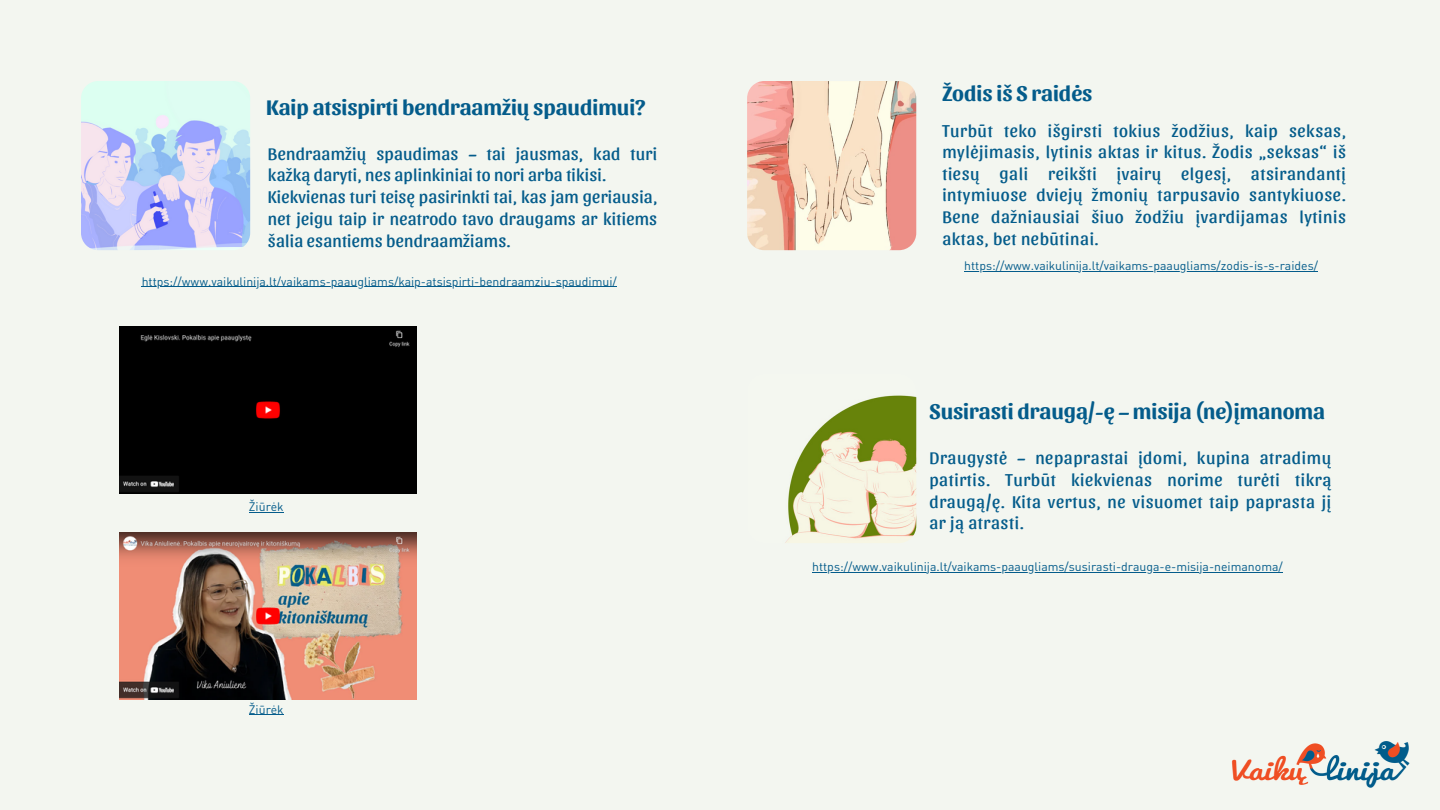
<style>
.page{position:relative;width:1440px;height:810px;background:#f3f6f0}
.page>*{position:absolute;margin:0;border:0;box-sizing:border-box;transform-origin:0 0}
.t1{font:700 21.9px "Sansita";color:#045c8b}
.t2{font:17.7px/21.6px "Sansita";letter-spacing:.015em;color:#045c8b;text-align:justify}
.t3{font:12.2px "DIN Round Pro";color:#045c8b}
</style>
<div class="page">
<img style="left:81px;top:81px;width:169px;height:169px">
<img style="left:785px;top:395px;width:131px;height:148px">
<img style="left:1231px;top:741px;width:179px;height:47px">
<img style="left:747px;top:81px;width:169px;height:169px">
<div style="left:119px;top:327px;width:298px;height:167px;background:#000"></div>
<img style="left:119px;top:532px;width:298px;height:167px">
<hr style="left:142px;top:286px;width:475px;height:1px;background:#045c8b">
<hr style="left:812px;top:572px;width:471px;height:1px;background:#045c8b">
<hr style="left:964px;top:271px;width:354px;height:1px;background:#045c8b">
<hr style="left:249px;top:512px;width:35px;height:1px;background:#045c8b">
<hr style="left:249px;top:714px;width:35px;height:1px;background:#045c8b">
<p class="t1" style="left:266px;top:93px;width:381px">Kaip atsispirti bendraamžių spaudimui?</p>
<p class="t2" style="left:268px;top:141px;width:391px;text-align:left">Bendraamžių spaudimas – tai jausmas, kad turi kažką daryti, nes aplinkiniai to nori arba tikisi.<br>Kiekvienas turi teisę pasirinkti tai, kas jam geriausia, net jeigu taip ir neatrodo tavo draugams ar kitiems šalia esantiems bendraamžiams.</p>
<p class="t3" style="left:142px;top:273px;width:477px">https://www.vaikulinija.lt/vaikams-paaugliams/kaip-atsispirti-bendraamziu-spaudimui/</p>
<p class="t3" style="left:249px;top:499px;width:36px">Žiūrėk</p>
<p class="t3" style="left:249px;top:701px;width:36px">Žiūrėk</p>
<p class="t1" style="left:942px;top:78px;width:152px">Žodis iš S raidės</p>
<h1 class="t2" style="left:942px;top:118px;width:405px">Turbūt teko išgirsti tokius žodžius, kaip seksas, mylėjimasis, lytinis aktas ir kitus. Žodis „seksas“ iš tiesų gali reikšti įvairų elgesį, atsirandantį intymiuose dviejų žmonių tarpusavio santykiuose.<br>Bene dažniausiai šiuo žodžiu įvardijamas lytinis aktas, bet nebūtinai.</h1>
<h2 class="t3" style="left:964px;top:258px;width:355px">https://www.vaikulinija.lt/vaikams-paaugliams/zodis-is-s-raides/</h2>
<h1 class="t1" style="left:929px;top:397px;width:397px">Susirasti draugą/-ę – misija (ne)įmanoma</h1>
<h2 class="t2" style="left:929px;top:446px;width:403px">Draugystė – nepaprastai įdomi, kupina atradimų patirtis. Turbūt kiekvienas norime turėti tikrą draugą/ę. Kita vertus, ne visuomet taip paprasta jį ar ją atrasti.</h2>
<p class="t3" style="left:812px;top:558px;width:472px">https://www.vaikulinija.lt/vaikams-paaugliams/susirasti-drauga-e-misija-neimanoma/</p>
</div>
